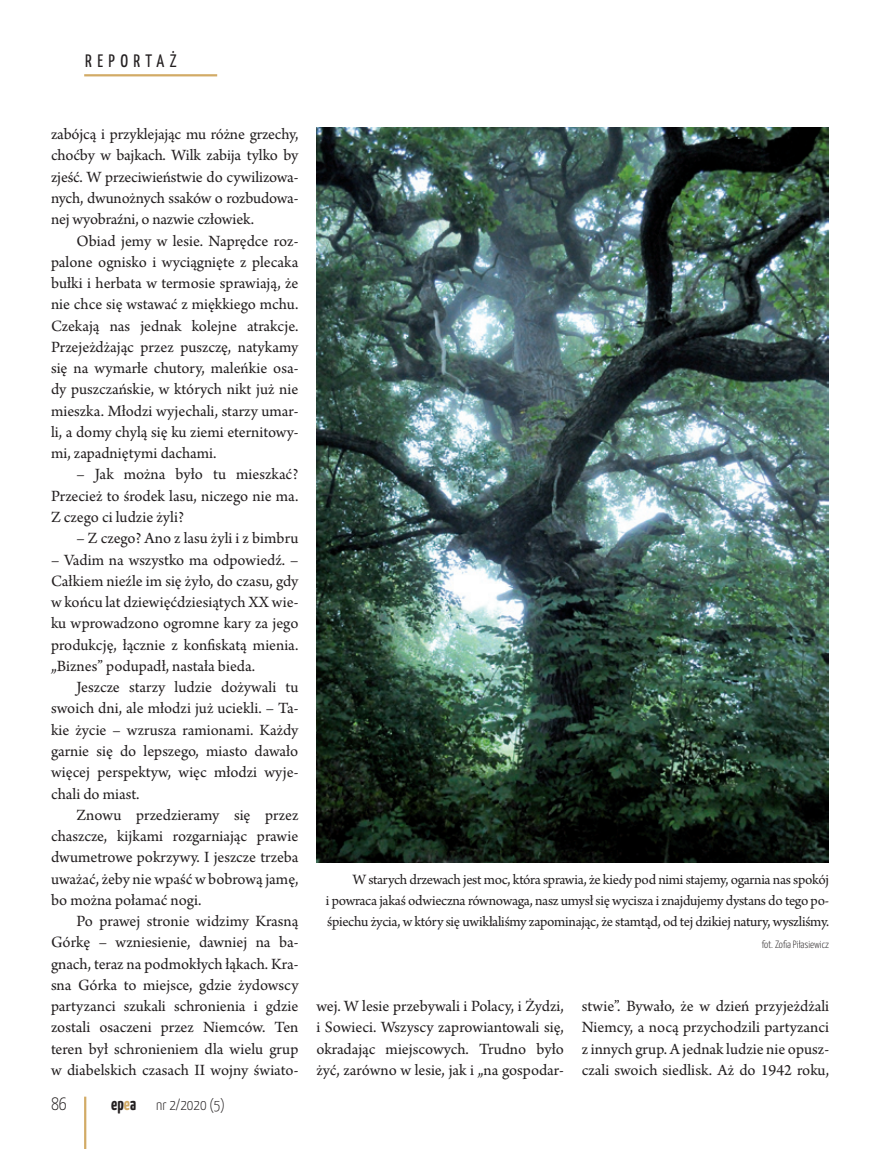
<style>
.page{position:relative;width:893px;height:1149px;background:#fff}
.page>*{position:absolute;margin:0;border:0;box-sizing:border-box;transform-origin:0 0}
.t1{font:18px "Yanone Kaffeesatz";letter-spacing:.3em;color:#231f20}
.t2{font:300 18px "Yanone Kaffeesatz";color:#231f20}
.t3{font:16.5px/21.3px "Arno Pro";color:#231f20;text-align:justify}
.t4{font:15px/21.3px "Arno Pro";letter-spacing:-.02em;color:#231f20;text-align:justify}
.t5{font:300 15px "Yanone Kaffeesatz";color:#231f20}
.t6{font:300 10.5px "Yanone Kaffeesatz";color:#231f20}
.s1{font-weight:700;font-size:18px}
.s2{font-weight:700;font-size:18px;color:#d2ab66}
</style>
<div class="page">
<hr style="left:84px;top:1096px;width:2px;height:52px;background:#d2ab66">
<img style="left:317px;top:128px;width:512px;height:734px">
<hr style="left:84px;top:74px;width:133px;height:2px;background:#d2ab66">
<p class="t1" style="left:85px;top:50px;width:93px">REPORTAŻ</p>
<p class="t3" style="left:51px;top:124px;width:249px">zabójcą i przyklejając mu różne grzechy, choćby w bajkach. Wilk zabija tylko by zjeść. W przeciwieństwie do cywilizowa&shy;nych, dwunożnych ssaków o rozbudowa&shy;nej wyobraźni, o nazwie człowiek.</p>
<p class="t3" style="left:51px;top:231px;width:249px;text-indent:26px">Obiad jemy w lesie. Naprędce roz&shy;palone ognisko i wyciągnięte z plecaka bułki i herbata w termosie sprawiają, że nie chce się wstawać z miękkiego mchu.<br>Czekają nas jednak kolejne atrakcje.<br>Przejeżdżając przez puszczę, natykamy się na wymarłe chutory, maleńkie osa&shy;dy puszczańskie, w których nikt już nie mieszka. Młodzi wyjechali, starzy umar&shy;li, a domy chylą się ku ziemi eternitowy&shy;mi, zapadniętymi dachami.</p>
<p class="t3" style="left:51px;top:464px;width:249px;text-indent:26px">– Jak można było tu mieszkać?<br>Przecież to środek lasu, niczego nie ma.<br>Z czego ci ludzie żyli?</p>
<p class="t3" style="left:77px;top:528px;width:223px">– Z czego? Ano z lasu żyli i z bimbru</p>
<p class="t3" style="left:51px;top:549px;width:249px">– Vadim na wszystko ma odpowiedź. – Całkiem nieźle im się żyło, do czasu, gdy w końcu lat dziewięćdziesiątych XX wie&shy;ku wprowadzono ogromne kary za jego produkcję, łącznie z konfiskatą mienia. „Biznes” podupadł, nastała bieda.</p>
<p class="t3" style="left:51px;top:677px;width:249px;text-indent:26px">Jeszcze starzy ludzie dożywali tu swoich dni, ale młodzi już uciekli. – Ta&shy;kie życie – wzrusza ramionami. Każdy garnie się do lepszego, miasto dawało więcej perspektyw, więc młodzi wyje&shy;chali do miast.</p>
<p class="t3" style="left:51px;top:804px;width:249px;text-indent:26px">Znowu przedzieramy się przez chaszcze, kijkami rozgarniając prawie dwumetrowe pokrzywy. I jeszcze trzeba uważać, żeby nie wpaść w bobrową jamę, bo można połamać nogi.</p>
<p class="t3" style="left:51px;top:911px;width:249px;text-indent:26px">Po prawej stronie widzimy Krasną Górkę – wzniesienie, dawniej na ba&shy;gnach, teraz na podmokłych łąkach. Kra&shy;sna Górka to miejsce, gdzie żydowscy partyzanci szukali schronienia i gdzie zostali osaczeni przez Niemców. Ten teren był schronieniem dla wielu grup w diabelskich czasach II wojny świato-</p>
<p class="t2" style="left:51px;top:1092px;width:17px">86</p>
<p class="t5" style="left:111px;top:1095px;width:115px"><span class="s1">ep</span><span class="s2">e</span><span class="s1">a</span> nr 2/2020 (5)</p>
<p class="t4" style="left:326px;top:869px;width:505px;text-indent:27px">W starych drzewach jest moc, która sprawia, że kiedy pod nimi stajemy, ogarnia nas spokój i powraca jakaś odwieczna równowaga, nasz umysł się wycisza i znajdujemy dystans do tego po&shy;śpiechu życia, w który się uwikłaliśmy zapominając, że stamtąd, od tej dzikiej natury, wyszliśmy.</p>
<p class="t6" style="left:762px;top:937px;width:69px">fot. Zofia Piłasiewicz</p>
<p class="t3" style="left:316px;top:996px;width:249px">wej. W lesie przebywali i Polacy, i Żydzi, i Sowieci. Wszyscy zaprowiantowali się, okradając miejscowych. Trudno było żyć, zarówno w lesie, jak i „na gospodar-</p>
<p class="t3" style="left:582px;top:996px;width:249px">stwie”. Bywało, że w dzień przyjeżdżali Niemcy, a nocą przychodzili partyzanci z innych grup. A jednak ludzie nie opusz&shy;czali swoich siedlisk. Aż do 1942 roku,</p>
</div>
